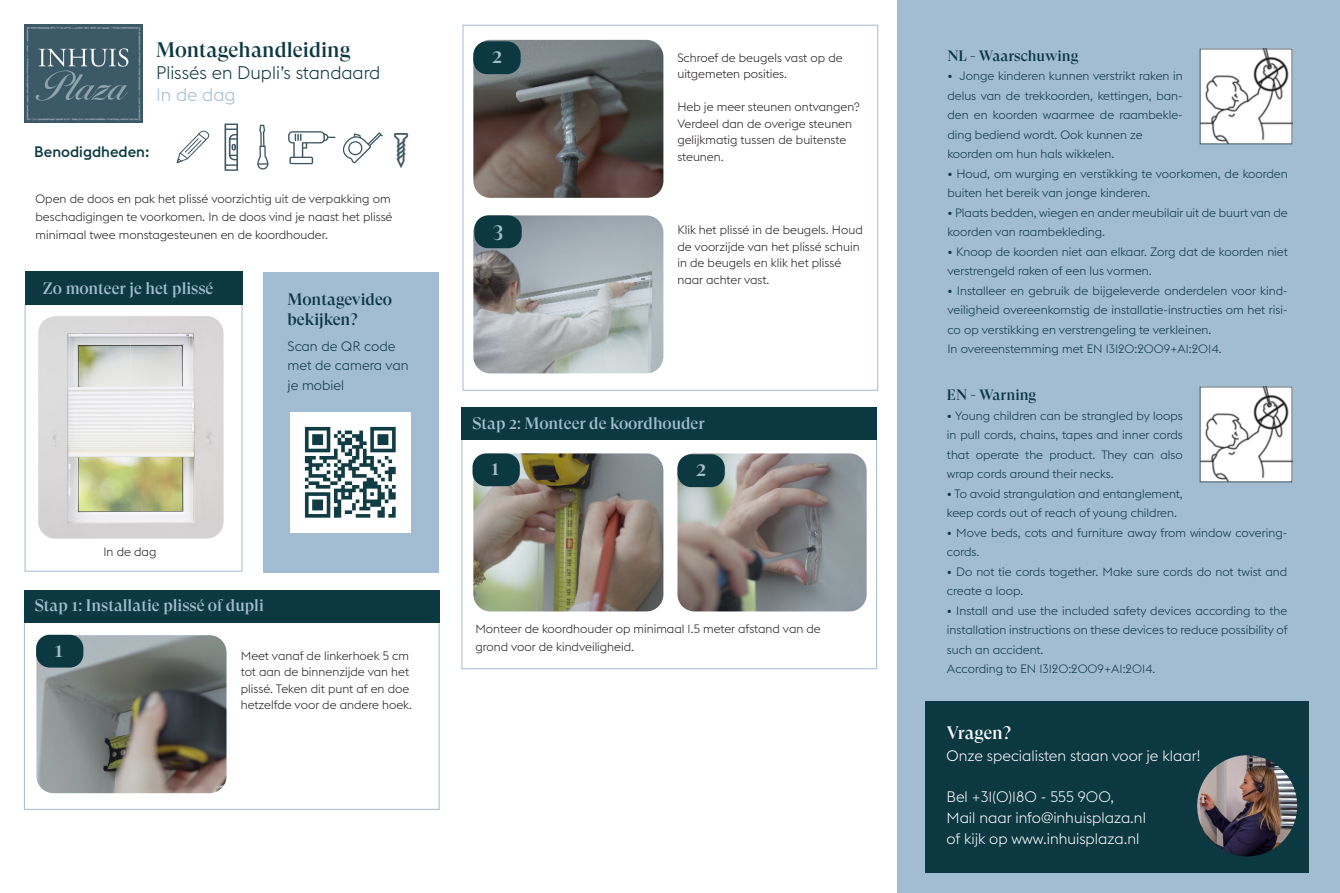
<style>
.page{position:relative;width:1340px;height:893px;background:#fff}
.page>*{position:absolute;margin:0;border:0;box-sizing:border-box;transform-origin:0 0}
.t1{font:500 21px "GT Super Display";color:#0b3841}
.t2{font:500 21px "GT Super Display";color:#a2bcd1}
.t3{font:100 18px "Euclid Flex";color:#0b3841}
.t4{font:500 18px "GT Super Display";color:#fff}
.t5{font:100 18px "Euclid Flex";color:#a2bcd1}
.t6{font:500 16.5px "GT Super Display";color:#a2bcd1}
.t7{font:500 16.5px "GT Super Display";color:#0b3841}
.t8{font:100 15px/21px "Euclid Flex";color:#fff}
.t9{font:500 15px "GT Super Display";color:#0b3841}
.t10{font:500 15px "Euclid Flex";color:#0b3841}
.t11{font:100 13.5px/19.5px "Euclid Flex";color:#0b3841}
.t12{font:100 12px/19.5px "Euclid Flex";color:#0b3841}
.t13{font:100 12px/16.5px "Euclid Flex";color:#231f20}
</style>
<div class="page">
<div style="left:461px;top:429px;width:416px;height:240px;background:#fff;border:1px solid #a2bcd1"></div>
<div style="left:461px;top:408px;width:416px;height:32px;background:#0b3841"></div>
<div style="left:24px;top:607px;width:415px;height:203px;background:#fff;border:1px solid #a2bcd1"></div>
<div style="left:24px;top:590px;width:415px;height:32px;background:#0b3841"></div>
<div style="left:25px;top:304px;width:217px;height:268px;background:#fff;border:1px solid #a2bcd1"></div>
<div style="left:25px;top:271px;width:217px;height:33px;background:#0b3841"></div>
<div style="left:462px;top:25px;width:416px;height:366px;background:#fff;border:1px solid #a2bcd1"></div>
<img style="left:38px;top:316px;width:185px;height:223px">
<img style="left:36px;top:635px;width:190px;height:158px">
<img style="left:473px;top:453px;width:190px;height:158px">
<img style="left:677px;top:453px;width:189px;height:158px">
<img style="left:473px;top:40px;width:190px;height:158px">
<img style="left:473px;top:215px;width:190px;height:158px">
<div style="left:897px;top:1px;width:442px;height:892px;background:#a2bcd1"></div>
<img style="left:1201px;top:51px;width:89px;height:91px">
<img style="left:1201px;top:389px;width:89px;height:91px">
<div style="left:925px;top:701px;width:383px;height:172px;background:#0b3841"></div>
<img style="left:1197px;top:755px;width:100px;height:101px">
<img style="left:393px;top:133px;width:16px;height:35px">
<img style="left:24px;top:25px;width:119px;height:98px">
<svg style="left:224px;top:124px;width:14px;height:47px"></svg>
<svg style="left:257px;top:125px;width:11px;height:45px"></svg>
<svg style="left:288px;top:131px;width:47px;height:33px"></svg>
<svg style="left:342px;top:132px;width:41px;height:31px"></svg>
<svg style="left:177px;top:131px;width:32px;height:32px"></svg>
<div style="left:263px;top:272px;width:176px;height:301px;background:#a2bcd1"></div>
<img style="left:291px;top:413px;width:120px;height:120px">
<div style="left:36px;top:635px;width:47px;height:33px;background:#0b3841;border-radius:14px"></div>
<div style="left:473px;top:41px;width:47px;height:33px;background:#0b3841;border-radius:14px"></div>
<div style="left:474px;top:215px;width:47px;height:33px;background:#0b3841;border-radius:14px"></div>
<div style="left:472px;top:453px;width:48px;height:33px;background:#0b3841;border-radius:14px"></div>
<div style="left:677px;top:454px;width:47px;height:33px;background:#0b3841;border-radius:14px"></div>
<p class="t1" style="left:156px;top:39px;width:196px">Montagehandleiding</p>
<p class="t3" style="left:156px;top:62px;width:226px">Plissés en Dupli’s standaard</p>
<p class="t5" style="left:156px;top:84px;width:81px">In de dag</p>
<p class="t10" style="left:34px;top:143px;width:117px">Benodigdheden:</p>
<p class="t13" style="left:36px;top:190px;width:358px;line-height:18px">Open de doos en pak het plissé voorzichtig uit de verpakking om beschadigingen te voorkomen. In de doos vind je naast het plissé minimaal twee monstagesteunen en de koordhouder.</p>
<p class="t6" style="left:43px;top:280px;width:172px">Zo monteer je het plissé</p>
<p class="t7" style="left:288px;top:291px;width:106px">Montagevideo</p>
<p class="t7" style="left:288px;top:310px;width:72px">bekijken?</p>
<p class="t11" style="left:288px;top:336px;width:122px">Scan de QR code met de camera van je mobiel</p>
<p class="t13" style="left:103px;top:544px;width:54px">In de dag</p>
<p class="t6" style="left:35px;top:597px;width:230px">Stap 1: Installatie plissé of dupli</p>
<p class="t2" style="left:54px;top:638px;width:10px">1</p>
<p class="t13" style="left:241px;top:647px;width:173px">Meet vanaf de linkerhoek 5 cm tot aan de binnenzijde van het plissé. Teken dit punt af en doe hetzelfde voor de andere hoek.</p>
<p class="t2" style="left:491px;top:45px;width:12px">2</p>
<p class="t2" style="left:493px;top:219px;width:12px">3</p>
<p class="t13" style="left:677px;top:49px;width:167px">Schroef de beugels vast op de uitgemeten posities.</p>
<p class="t13" style="left:677px;top:99px;width:184px">Heb je meer steunen ontvangen?<br>Verdeel dan de overige steunen gelijkmatig tussen de buitenste steunen.</p>
<p class="t13" style="left:677px;top:222px;width:187px">Klik het plissé in de beugels. Houd de voorzijde van het plissé schuin in de beugels en klik het plissé naar achter vast.</p>
<p class="t6" style="left:472px;top:415px;width:234px">Stap 2: Monteer de koordhouder</p>
<p class="t2" style="left:491px;top:457px;width:10px">1</p>
<p class="t2" style="left:696px;top:458px;width:12px">2</p>
<p class="t13" style="left:475px;top:620px;width:347px;line-height:18px">Monteer de koordhouder op minimaal 1.5 meter afstand van de grond voor de kindveiligheid.</p>
<p class="t9" style="left:947px;top:48px;width:132px">NL - Waarschuwing</p>
<p class="t12" style="left:947px;top:67px;width:237px;text-align:justify">• Jonge kinderen kunnen verstrikt raken in delus van de trekkoorden, kettingen, ban&shy;den en koorden waarmee de raambekle&shy;ding bediend wordt. Ook kunnen ze</p>
<p class="t12" style="left:947px;top:145px;width:168px">koorden om hun hals wikkelen.</p>
<p class="t12" style="left:947px;top:164px;width:342px">• Houd, om wurging en verstikking te voorkomen, de koorden buiten het bereik van jonge kinderen.</p>
<p class="t12" style="left:947px;top:203px;width:342px">• Plaats bedden, wiegen en ander meubilair uit de buurt van de koorden van raambekleding.</p>
<p class="t12" style="left:947px;top:242px;width:342px">• Knoop de koorden niet aan elkaar. Zorg dat de koorden niet verstrengeld raken of een lus vormen.</p>
<p class="t12" style="left:947px;top:281px;width:342px;text-align:justify">• Installeer en gebruik de bijgeleverde onderdelen voor kind&shy;veiligheid overeenkomstig de installatie-instructies om het risi&shy;co op verstikking en verstrengeling te verkleinen.</p>
<p class="t12" style="left:947px;top:340px;width:276px">In overeenstemming met EN 13120:2009+A1:2014.</p>
<p class="t9" style="left:947px;top:387px;width:91px">EN - Warning</p>
<p class="t12" style="left:947px;top:406px;width:237px;text-align:justify">• Young children can be strangled by loops in pull cords, chains, tapes and inner cords that operate the product. They can also wrap cords around their necks.</p>
<p class="t12" style="left:947px;top:484px;width:237px">• To avoid strangulation and entanglement, keep cords out of reach of young children.</p>
<p class="t12" style="left:947px;top:523px;width:342px">• Move beds, cots and furniture away from window covering&shy;cords.</p>
<p class="t12" style="left:947px;top:562px;width:342px">• Do not tie cords together. Make sure cords do not twist and create a loop.</p>
<p class="t12" style="left:947px;top:601px;width:342px;text-align:justify">• Install and use the included safety devices according to the installation instructions on these devices to reduce possibility of such an accident.</p>
<p class="t12" style="left:947px;top:660px;width:210px">According to EN 13120:2009+A1:2014.</p>
<p class="t4" style="left:946px;top:723px;width:66px">Vragen?</p>
<p class="t8" style="left:946px;top:746px;width:255px">Onze specialisten staan voor je klaar!</p>
<p class="t8" style="left:946px;top:786px;width:201px">Bel +31(0)180 - 555 900,<br>Mail naar info@inhuisplaza.nl</p>
<p class="t8" style="left:946px;top:828px;width:194px">of kijk op www.inhuisplaza.nl</p>
</div>
